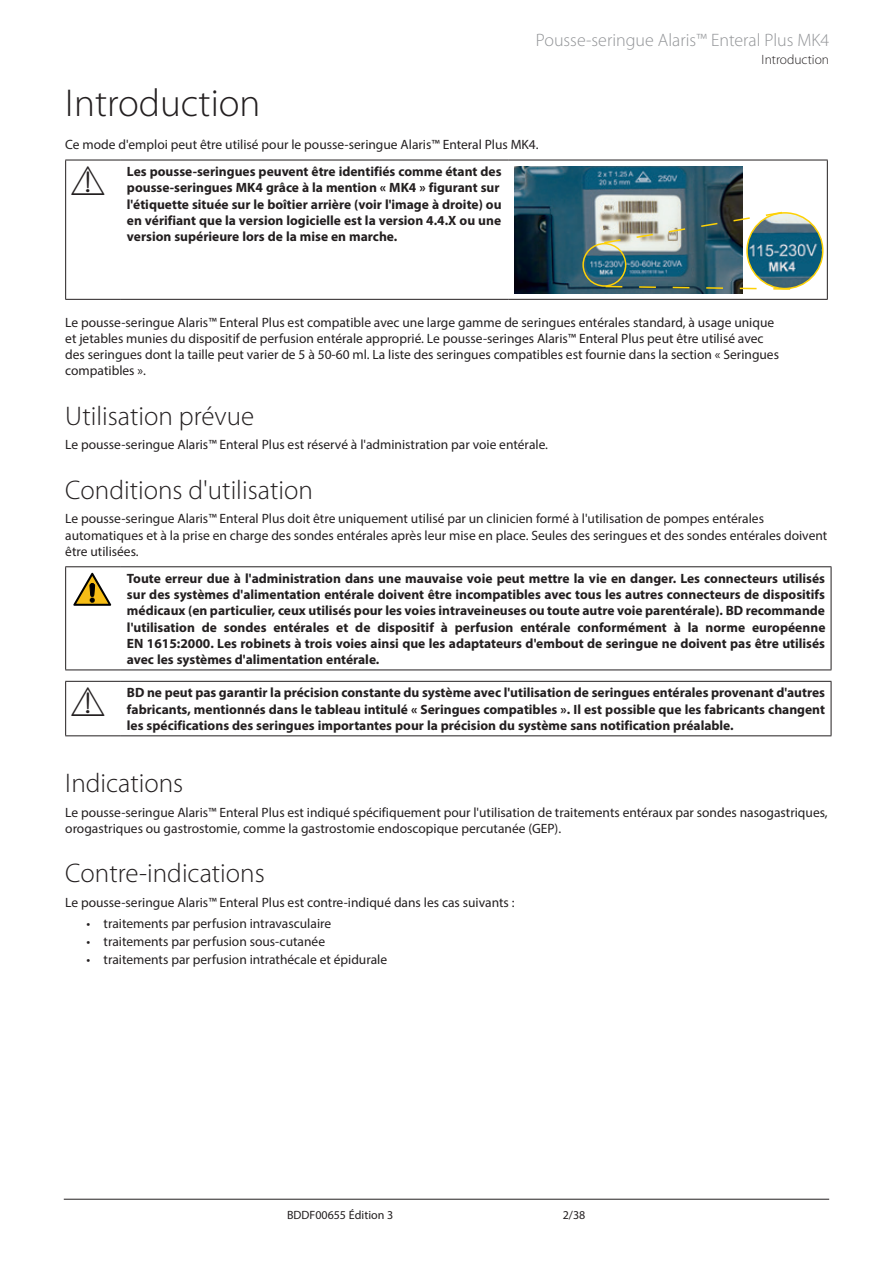
<style>
.page{position:relative;width:893px;height:1263px;background:#fff}
.page>*{position:absolute;margin:0;border:0;box-sizing:border-box;transform-origin:0 0}
.Main_Heading{font:300 39px "Myriad Pro";color:#231f20}
.t1{font:36px "SPASENA";color:#231f20}
.Sub_Heading{font:300 27px "Myriad Pro";color:#231f20}
.t2{font:300 18px "Myriad Pro";color:#939598}
.t3{font:13.5px/16.2px "Myriad Pro";color:#231f20}
.Important{font:700 13.5px/16.2px "Myriad Pro";color:#231f20;text-align:justify}
.t4{font:300 13.5px "Myriad Pro";color:#231f20}
.t5{font:12px "Myriad Pro";color:#231f20}
</style>
<div class="page">
<hr style="left:64px;top:1199px;width:765px;height:1px;background:#231f20">
<hr style="left:65px;top:160px;width:56px;height:1px;background:#231f20">
<hr style="left:65px;top:160px;width:1px;height:139px;background:#231f20">
<hr style="left:121px;top:160px;width:387px;height:1px;background:#231f20">
<hr style="left:508px;top:160px;width:320px;height:1px;background:#231f20">
<hr style="left:827px;top:160px;width:1px;height:139px;background:#231f20">
<hr style="left:65px;top:299px;width:56px;height:1px;background:#231f20">
<hr style="left:121px;top:299px;width:387px;height:1px;background:#231f20">
<hr style="left:508px;top:299px;width:320px;height:1px;background:#231f20">
<img style="left:514px;top:166px;width:228px;height:127px">
<img style="left:747px;top:213px;width:76px;height:76px;border-radius:38px">
<div style="left:746px;top:212px;width:77px;height:77px;border:2px solid #fed105;border-radius:50%"></div>
<div style="left:582px;top:243px;width:44px;height:44px;border:2px solid #fed105;border-radius:50%"></div>
<img style="left:603px;top:211px;width:181px;height:33px">
<svg style="left:604px;top:285px;width:188px;height:6px"></svg>
<hr style="left:65px;top:566px;width:56px;height:1px;background:#231f20">
<hr style="left:65px;top:567px;width:1px;height:102px;background:#231f20">
<hr style="left:121px;top:566px;width:710px;height:1px;background:#231f20">
<hr style="left:831px;top:567px;width:1px;height:102px;background:#231f20">
<hr style="left:65px;top:669px;width:56px;height:1px;background:#231f20">
<hr style="left:121px;top:669px;width:710px;height:1px;background:#231f20">
<svg style="left:73px;top:573px;width:38px;height:33px"></svg>
<hr style="left:65px;top:681px;width:56px;height:1px;background:#231f20">
<hr style="left:65px;top:682px;width:1px;height:53px;background:#231f20">
<hr style="left:121px;top:681px;width:710px;height:1px;background:#231f20">
<hr style="left:831px;top:682px;width:1px;height:53px;background:#231f20">
<hr style="left:65px;top:735px;width:56px;height:1px;background:#231f20">
<hr style="left:121px;top:735px;width:710px;height:1px;background:#231f20">
<h3 class="t2" style="left:536px;top:31px;width:295px">Pousse-seringue Alaris™ Enteral Plus MK4</h3>
<p class="t4" style="left:762px;top:52px;width:69px">Introduction</p>
<p class="Main_Heading" style="left:65px;top:81px;width:197px">Introduction</p>
<p class="t3" style="left:65px;top:136px;width:474px">Ce mode d'emploi peut être utilisé pour le pousse-seringue Alaris™ Enteral Plus MK4.</p>
<p class="t1" style="left:72px;top:161px;width:36px">w</p>
<p class="Important" style="left:127px;top:163px;width:376px;text-align:left">Les pousse-seringues peuvent être identifiés comme étant des pousse-seringues MK4 grâce à la mention « MK4 » figurant sur l'étiquette située sur le boîtier arrière (voir l'image à droite) ou en vérifiant que la version logicielle est la version 4.4.X ou une version supérieure lors de la mise en marche.</p>
<p class="t3" style="left:65px;top:314px;width:715px">Le pousse-seringue Alaris™ Enteral Plus est compatible avec une large gamme de seringues entérales standard, à usage unique et jetables munies du dispositif de perfusion entérale approprié. Le pousse-seringes Alaris™ Enteral Plus peut être utilisé avec des seringues dont la taille peut varier de 5 à 50-60 ml. La liste des seringues compatibles est fournie dans la section « Seringues compatibles ».</p>
<p class="Sub_Heading" style="left:65px;top:401px;width:190px">Utilisation prévue</p>
<p class="t3" style="left:65px;top:436px;width:483px">Le pousse-seringue Alaris™ Enteral Plus est réservé à l'administration par voie entérale.</p>
<p class="Sub_Heading" style="left:65px;top:475px;width:249px">Conditions d'utilisation</p>
<p class="t3" style="left:65px;top:510px;width:763px">Le pousse-seringue Alaris™ Enteral Plus doit être uniquement utilisé par un clinicien formé à l'utilisation de pompes entérales automatiques et à la prise en charge des sondes entérales après leur mise en place. Seules des seringues et des sondes entérales doivent être utilisées.</p>
<p class="Important" style="left:127px;top:570px;width:700px">Toute erreur due à l'administration dans une mauvaise voie peut mettre la vie en danger. Les connecteurs utilisés sur des systèmes d'alimentation entérale doivent être incompatibles avec tous les autres connecteurs de dispositifs médicaux (en particulier, ceux utilisés pour les voies intraveineuses ou toute autre voie parentérale). BD recommande l'utilisation de sondes entérales et de dispositif à perfusion entérale conformément à la norme européenne EN 1615:2000. Les robinets à trois voies ainsi que les adaptateurs d'embout de seringue ne doivent pas être utilisés avec les systèmes d'alimentation entérale.</p>
<p class="t1" style="left:72px;top:683px;width:36px">w</p>
<p class="Important" style="left:127px;top:684px;width:700px">BD ne peut pas garantir la précision constante du système avec l'utilisation de seringues entérales provenant d'autres fabricants, mentionnés dans le tableau intitulé « Seringues compatibles ». Il est possible que les fabricants changent les spécifications des seringues importantes pour la précision du système sans notification préalable.</p>
<p class="Sub_Heading" style="left:65px;top:768px;width:120px">Indications</p>
<p class="t3" style="left:65px;top:804px;width:764px">Le pousse-seringue Alaris™ Enteral Plus est indiqué spécifiquement pour l'utilisation de traitements entéraux par sondes nasogastriques, orogastriques ou gastrostomie, comme la gastrostomie endoscopique percutanée (GEP).</p>
<p class="Sub_Heading" style="left:65px;top:858px;width:201px">Contre-indications</p>
<p class="t3" style="left:65px;top:894px;width:451px">Le pousse-seringue Alaris™ Enteral Plus est contre-indiqué dans les cas suivants :</p>
<p class="t3" style="left:87px;top:915px;width:246px">• traitements par perfusion intravasculaire</p>
<p class="t3" style="left:87px;top:933px;width:240px">• traitements par perfusion sous-cutanée</p>
<p class="t3" style="left:87px;top:951px;width:302px">• traitements par perfusion intrathécale et épidurale</p>
<p class="t5" style="left:287px;top:1207px;width:108px">BDDF00655 Édition 3</p>
<p class="t5" style="left:563px;top:1207px;width:24px">2/38</p>
</div>
